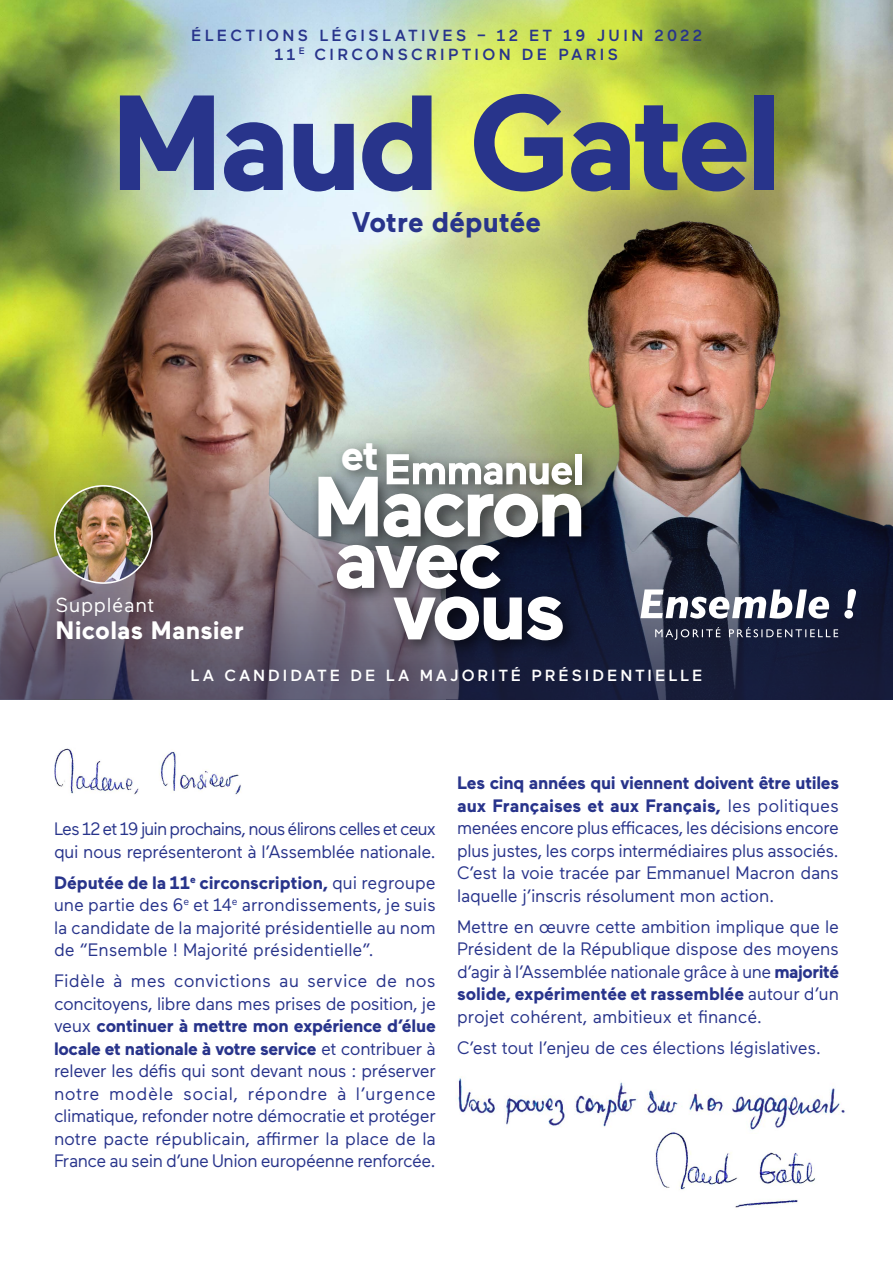
<style>
.page{position:relative;width:893px;height:1263px;background:#fff}
.page>*{position:absolute;margin:0;border:0;box-sizing:border-box;transform-origin:0 0}
.t1{font:700 135px "Maax";letter-spacing:-.035em;color:#28348b}
.t2{font:700 42.75px "Maax";color:#fff}
.t3{font:700 28.5px "Maax";letter-spacing:.005em;color:#28348b}
.t4{font:700 25.2px "Maax";letter-spacing:.005em;color:#fff}
.t5{font:20.25px "Maax";letter-spacing:.035em;color:#fff}
.t6{font:18px/22.5px "Maax";letter-spacing:-.02em;color:#28348b;text-align:justify}
.t7{font:18px/22.5px "Maax";letter-spacing:-.04em;color:#28348b}
.t8{font:500 16.05px/19px "Maax";letter-spacing:.2em;color:#28348b;text-align:center}
.t9{font:500 16.05px "Maax";letter-spacing:.18em;color:#fff}
.s1{font-weight:700}
</style>
<div class="page">
<img style="left:0;top:0;width:893px;height:163px">
<img style="left:597px;top:163px;width:296px;height:259px">
<img style="left:0;top:158px;width:597px;height:264px">
<img style="left:0;top:422px;width:893px;height:278px">
<div style="left:309px;top:435px;width:291px;height:223px;background:#000;opacity:.6"></div>
<svg style="left:337px;top:545px;width:164px;height:44px"></svg>
<svg style="left:393px;top:596px;width:170px;height:44px"></svg>
<svg style="left:318px;top:454px;width:263px;height:83px"></svg>
<div style="left:575px;top:454px;width:6px;height:30px;background:#fff"></div>
<img style="left:54px;top:748px;width:187px;height:47px">
<svg style="left:640px;top:589px;width:216px;height:29px"></svg>
<svg style="left:655px;top:627px;width:183px;height:13px"></svg>
<img style="left:55px;top:486px;width:97px;height:97px;border-radius:49px">
<div style="left:54px;top:485px;width:99px;height:99px;border:2px solid #fff;border-radius:50%"></div>
<img style="left:458px;top:1078px;width:387px;height:49px">
<img style="left:652px;top:1126px;width:183px;height:82px">
<p class="t8" style="left:191px;top:24px;width:512px">ÉLECTIONS LÉGISLATIVES – 12 ET 19 JUIN 2022<br>11 <sup>E</sup> CIRCONSCRIPTION DE PARIS</p>
<h1 class="t1" style="left:110px;top:42px;width:674px">Maud Gatel</h1>
<h3 class="t3" style="left:352px;top:200px;width:191px">Votre députée</h3>
<p class="t5" style="left:56px;top:590px;width:100px">Suppléant</p>
<h3 class="t4" style="left:56px;top:611px;width:190px">Nicolas Mansier</h3>
<h2 class="t2" style="left:341px;top:423px;width:40px">et</h2>
<p class="t9" style="left:191px;top:664px;width:513px">LA CANDIDATE DE LA MAJORITÉ PRÉSIDENTIELLE</p>
<p class="t7" style="left:54px;top:816px;width:383px">Les 12 et 19 juin prochains, nous élirons celles et ceux qui nous représenteront à l’Assemblée nationale.</p>
<p class="t6" style="left:54px;top:870px;width:383px"><span class="s1">Députée de la 11</span><sup>e</sup> <span class="s1">circonscription,</span> qui regroupe une partie des 6<sup>e</sup> et 14<sup>e</sup> arrondissements, je suis la candidate de la majorité présidentielle au nom de “Ensemble ! Majorité présidentielle”.</p>
<p class="t6" style="left:54px;top:968px;width:383px">Fidèle à mes convictions au service de nos concitoyens, libre dans mes prises de position, je veux <span class="s1">continuer à mettre mon expérience d’élue locale et nationale à votre service</span> et contribuer à relever les défis qui sont devant nous : préserver notre modèle social, répondre à l’urgence climatique, refonder notre démocratie et protéger notre pacte républicain, affirmer la place de la France au sein d’une Union européenne renforcée.</p>
<p class="t6" style="left:457px;top:770px;width:383px"><span class="s1">Les cinq années qui viennent doivent être utiles aux Françaises et aux Français,</span> les politiques menées encore plus efficaces, les décisions encore plus justes, les corps intermédiaires plus associés.<br>C’est la voie tracée par Emmanuel Macron dans laquelle j’inscris résolument mon action.</p>
<p class="t6" style="left:457px;top:914px;width:383px">Mettre en œuvre cette ambition implique que le Président de la République dispose des moyens d’agir à l’Assemblée nationale grâce à une <span class="s1">majorité solide, expérimentée et rassemblée</span> autour d’un projet cohérent, ambitieux et financé.</p>
<p class="t6" style="left:457px;top:1035px;width:365px">C’est tout l’enjeu de ces élections législatives.</p>
</div>
